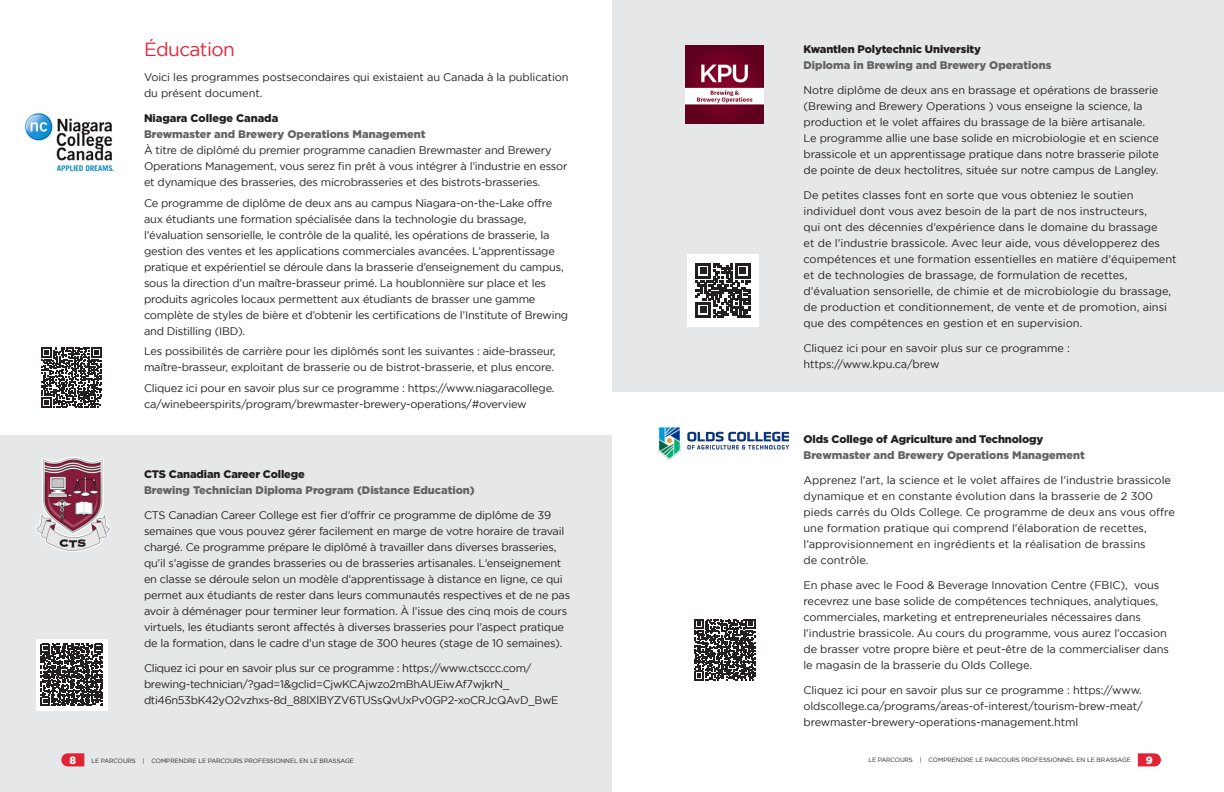
<style>
.page{position:relative;width:1224px;height:792px;background:#fff}
.page>*{position:absolute;margin:0;border:0;box-sizing:border-box;transform-origin:0 0}
.t1{font:19px "Gotham";letter-spacing:-.03em;color:#e02436}
.Body_Copy{font:11px/16px "Gotham";letter-spacing:-.02em;color:#231f20}
.Body_Copy-2{font:11px/16px "Gotham";color:#231f20}
.t2{font:900 11px/16px "Gotham";color:#636366}
.t3{font:900 10.5px "Gotham";color:#fff}
.t4{font:6.2px "Gotham";letter-spacing:-.015em;color:#231f20}
.s1{color:#231f20}
</style>
<div class="page">
<div style="left:0;top:436px;width:612px;height:356px;background:#e6e7e9"></div>
<div style="left:612px;top:0;width:612px;height:391px;background:#e6e7e9"></div>
<img style="left:658px;top:426px;width:131px;height:33px">
<img style="left:24px;top:112px;width:92px;height:60px">
<img style="left:35px;top:457px;width:76px;height:95px">
<img style="left:685px;top:45px;width:79px;height:78px">
<svg style="left:42px;top:347px;width:60px;height:60px"></svg>
<div style="left:36px;top:639px;width:72px;height:72px;background:#fff"></div>
<svg style="left:41px;top:644px;width:62px;height:62px"></svg>
<div style="left:687px;top:254px;width:72px;height:72px;background:#fff"></div>
<svg style="left:696px;top:263px;width:54px;height:55px"></svg>
<svg style="left:694px;top:619px;width:61px;height:61px"></svg>
<svg style="left:1138px;top:753px;width:23px;height:13px"></svg>
<svg style="left:61px;top:753px;width:23px;height:13px"></svg>
<p class="t1" style="left:144px;top:39px;width:92px">Éducation</p>
<p class="Body_Copy" style="left:144px;top:69px;width:426px">Voici les programmes postsecondaires qui existaient au Canada à la publication du présent document.</p>
<p class="t2" style="left:144px;top:110px;width:283px"><span class="s1">Niagara College Canada<br></span>Brewmaster and Brewery Operations Management</p>
<p class="Body_Copy" style="left:144px;top:142px;width:425px">À titre de diplômé du premier programme canadien Brewmaster and Brewery<br>Operations Management, vous serez fin prêt à vous intégrer à l’industrie en essor et dynamique des brasseries, des microbrasseries et des bistrots-brasseries.</p>
<p class="Body_Copy" style="left:144px;top:195px;width:426px">Ce programme de diplôme de deux ans au campus Niagara-on-the-Lake offre aux étudiants une formation spécialisée dans la technologie du brassage, l’évaluation sensorielle, le contrôle de la qualité, les opérations de brasserie, la gestion des ventes et les applications commerciales avancées. L’apprentissage pratique et expérientiel se déroule dans la brasserie d’enseignement du campus, sous la direction d’un maître-brasseur primé. La houblonnière sur place et les produits agricoles locaux permettent aux étudiants de brasser une gamme complète de styles de bière et d’obtenir les certifications de l’Institute of Brewing and Distilling (IBD).</p>
<p class="Body_Copy" style="left:144px;top:343px;width:413px">Les possibilités de carrière pour les diplômés sont les suivantes : aide-brasseur, maître-brasseur, exploitant de brasserie ou de bistrot-brasserie, et plus encore.</p>
<p class="Body_Copy" style="left:144px;top:380px;width:412px">Cliquez ici pour en savoir plus sur ce programme : https://www.niagaracollege. ca/winebeerspirits/program/brewmaster-brewery-operations/#overview</p>
<p class="t2" style="left:144px;top:466px;width:332px"><span class="s1">CTS Canadian Career College<br></span>Brewing Technician Diploma Program (Distance Education)</p>
<p class="Body_Copy" style="left:144px;top:507px;width:428px">CTS Canadian Career College est fier d’offrir ce programme de diplôme de 39 semaines que vous pouvez gérer facilement en marge de votre horaire de travail chargé. Ce programme prépare le diplômé à travailler dans diverses brasseries, qu’il s’agisse de grandes brasseries ou de brasseries artisanales. L’enseignement en classe se déroule selon un modèle d’apprentissage à distance en ligne, ce qui permet aux étudiants de rester dans leurs communautés respectives et de ne pas avoir à déménager pour terminer leur formation. À l’issue des cinq mois de cours virtuels, les étudiants seront affectés à diverses brasseries pour l’aspect pratique de la formation, dans le cadre d’un stage de 300 heures (stage de 10 semaines).</p>
<p class="Body_Copy" style="left:144px;top:660px;width:416px">Cliquez ici pour en savoir plus sur ce programme : https://www.ctsccc.com/ brewing-technician/?gad=1&amp;gclid=CjwKCAjwzo2mBhAUEiwAf7wjkrN_ dti46n53bK42yO2vzhxs-8d_88lXlBYZV6TUSsQvUxPv0GP2-xoCRJcQAvD_BwE</p>
<p class="t2" style="left:804px;top:41px;width:249px"><span class="s1">Kwantlen Polytechnic University<br></span>Diploma in Brewing and Brewery Operations</p>
<p class="Body_Copy" style="left:804px;top:82px;width:357px">Notre diplôme de deux ans en brassage et opérations de brasserie (Brewing and Brewery Operations ) vous enseigne la science, la production et le volet affaires du brassage de la bière artisanale.<br>Le programme allie une base solide en microbiologie et en science brassicole et un apprentissage pratique dans notre brasserie pilote de pointe de deux hectolitres, située sur notre campus de Langley.</p>
<p class="Body_Copy-2" style="left:804px;top:187px;width:375px">De petites classes font en sorte que vous obteniez le soutien individuel dont vous avez besoin de la part de nos instructeurs,<br>qui ont des décennies d’expérience dans le domaine du brassage<br>et de l’industrie brassicole. Avec leur aide, vous développerez des compétences et une formation essentielles en matière d’équipement et de technologies de brassage, de formulation de recettes, d’évaluation sensorielle, de chimie et de microbiologie du brassage, de production et conditionnement, de vente et de promotion, ainsi que des compétences en gestion et en supervision.</p>
<p class="Body_Copy" style="left:804px;top:340px;width:268px">Cliquez ici pour en savoir plus sur ce programme : https://www.kpu.ca/brew</p>
<p class="t2" style="left:804px;top:431px;width:283px"><span class="s1">Olds College of Agriculture and Technology<br></span>Brewmaster and Brewery Operations Management</p>
<p class="Body_Copy-2" style="left:804px;top:472px;width:373px">Apprenez l’art, la science et le volet affaires de l’industrie brassicole dynamique et en constante évolution dans la brasserie de 2 300 pieds carrés du Olds College. Ce programme de deux ans vous offre une formation pratique qui comprend l’élaboration de recettes, l’approvisionnement en ingrédients et la réalisation de brassins<br>de contrôle.</p>
<p class="Body_Copy" style="left:804px;top:577px;width:367px">En phase avec le Food &amp; Beverage Innovation Centre (FBIC), vous recevrez une base solide de compétences techniques, analytiques, commerciales, marketing et entrepreneuriales nécessaires dans l’industrie brassicole. Au cours du programme, vous aurez l’occasion de brasser votre propre bière et peut-être de la commercialiser dans le magasin de la brasserie du Olds College.</p>
<p class="Body_Copy" style="left:804px;top:682px;width:341px;text-align:justify">Cliquez ici pour en savoir plus sur ce programme : https://www. oldscollege.ca/programs/areas-of-interest/tourism-brew-meat/ brewmaster-brewery-operations-management.html</p>
<p class="t3" style="left:70px;top:754px;width:8px">8</p>
<p class="t4" style="left:91px;top:757px;width:264px">LE PARCOURS | COMPRENDRE LE PARCOURS PROFESSIONNEL EN LE BRASSAGE</p>
<p class="t4" style="left:868px;top:756px;width:264px">LE PARCOURS | COMPRENDRE LE PARCOURS PROFESSIONNEL EN LE BRASSAGE</p>
<p class="t3" style="left:1146px;top:754px;width:8px">9</p>
</div>
